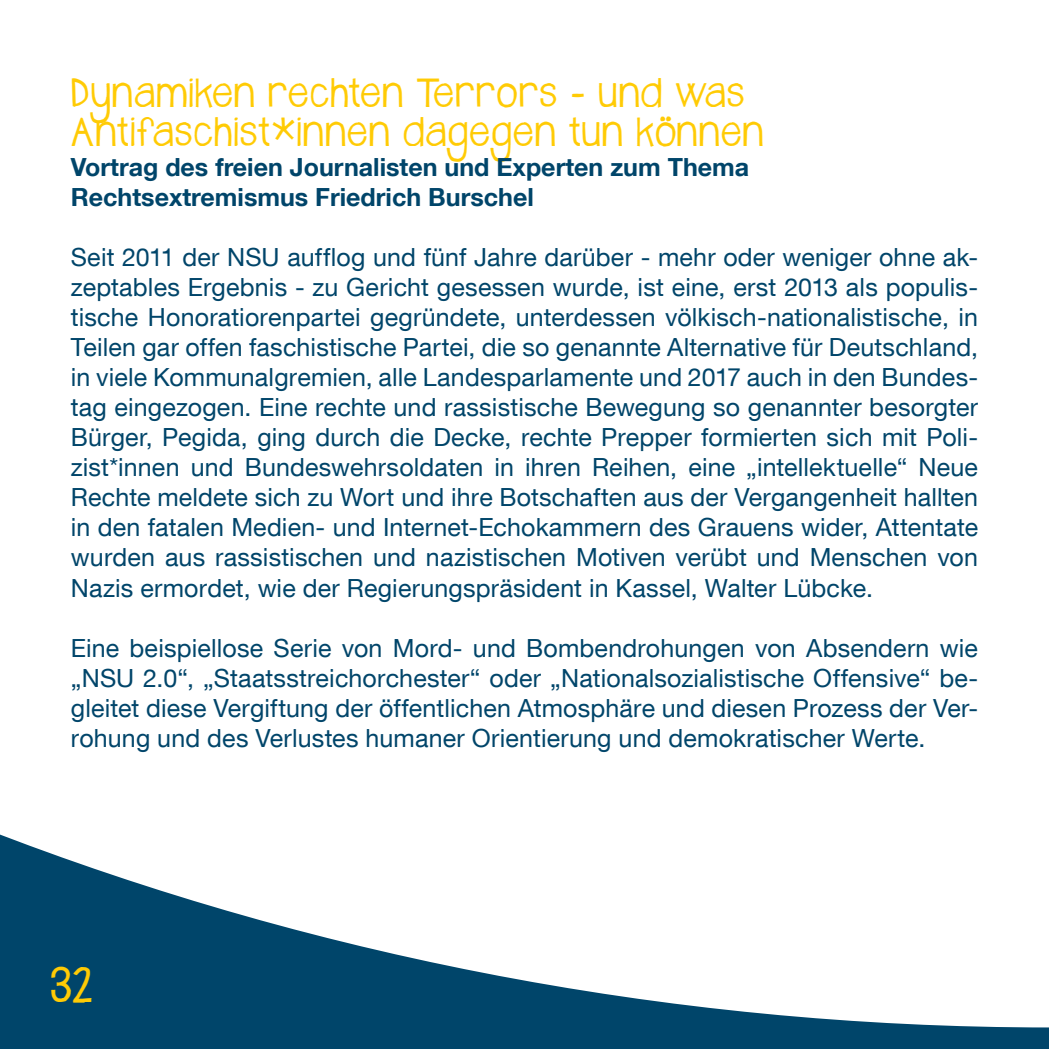
<style>
.page{position:relative;width:1049px;height:1049px;background:#fff}
.page>*{position:absolute;margin:0;border:0;box-sizing:border-box;transform-origin:0 0}
.t1{font:40px "Janda Safeand Sound Solid";color:#ffcb05}
.t2{font:32.5px/39px "Janda Safeand Sound Solid";letter-spacing:.03em;color:#ffcb05}
.t3{font:25px/30px "Helvetica Neue LT Com";letter-spacing:.005em;color:#00456a;text-align:justify}
.t4{font:700 25px/30px "Helvetica Neue LT Com";color:#00456a}
</style>
<div class="page">
<svg style="left:0;top:834px;width:1049px;height:215px"></svg>
<h2 class="t2" style="left:71px;top:78px;width:694px">Dynamiken rechten Terrors - und was<br>Antifaschist*innen dagegen tun können</h2>
<p class="t4" style="left:71px;top:152px;width:680px">Vortrag des freien Journalisten und Experten zum Thema<br>Rechtsextremismus Friedrich Burschel</p>
<p class="t3" style="left:71px;top:242px;width:909px">Seit 2011 der NSU aufflog und fünf Jahre darüber - mehr oder weniger ohne ak&shy;zeptables Ergebnis - zu Gericht gesessen wurde, ist eine, erst 2013 als populis&shy;tische Honoratiorenpartei gegründete, unterdessen völkisch-nationalistische, in Teilen gar offen faschistische Partei, die so genannte Alternative für Deutschland, in viele Kommunalgremien, alle Landesparlamente und 2017 auch in den Bundes&shy;tag eingezogen. Eine rechte und rassistische Bewegung so genannter besorgter Bürger, Pegida, ging durch die Decke, rechte Prepper formierten sich mit Poli&shy;zist*innen und Bundeswehrsoldaten in ihren Reihen, eine „intellektuelle“ Neue Rechte meldete sich zu Wort und ihre Botschaften aus der Vergangenheit hallten in den fatalen Medien- und Internet-Echokammern des Grauens wider, Attentate wurden aus rassistischen und nazistischen Motiven verübt und Menschen von Nazis ermordet, wie der Regierungspräsident in Kassel, Walter Lübcke.</p>
<p class="t3" style="left:71px;top:632px;width:909px">Eine beispiellose Serie von Mord- und Bombendrohungen von Absendern wie „NSU 2.0“, „Staatsstreichorchester“ oder „Nationalsozialistische Offensive“ be&shy;gleitet diese Vergiftung der öffentlichen Atmosphäre und diesen Prozess der Ver&shy;rohung und des Verlustes humaner Orientierung und demokratischer Werte.</p>
<h1 class="t1" style="left:50px;top:957px;width:45px">32</h1>
</div>
